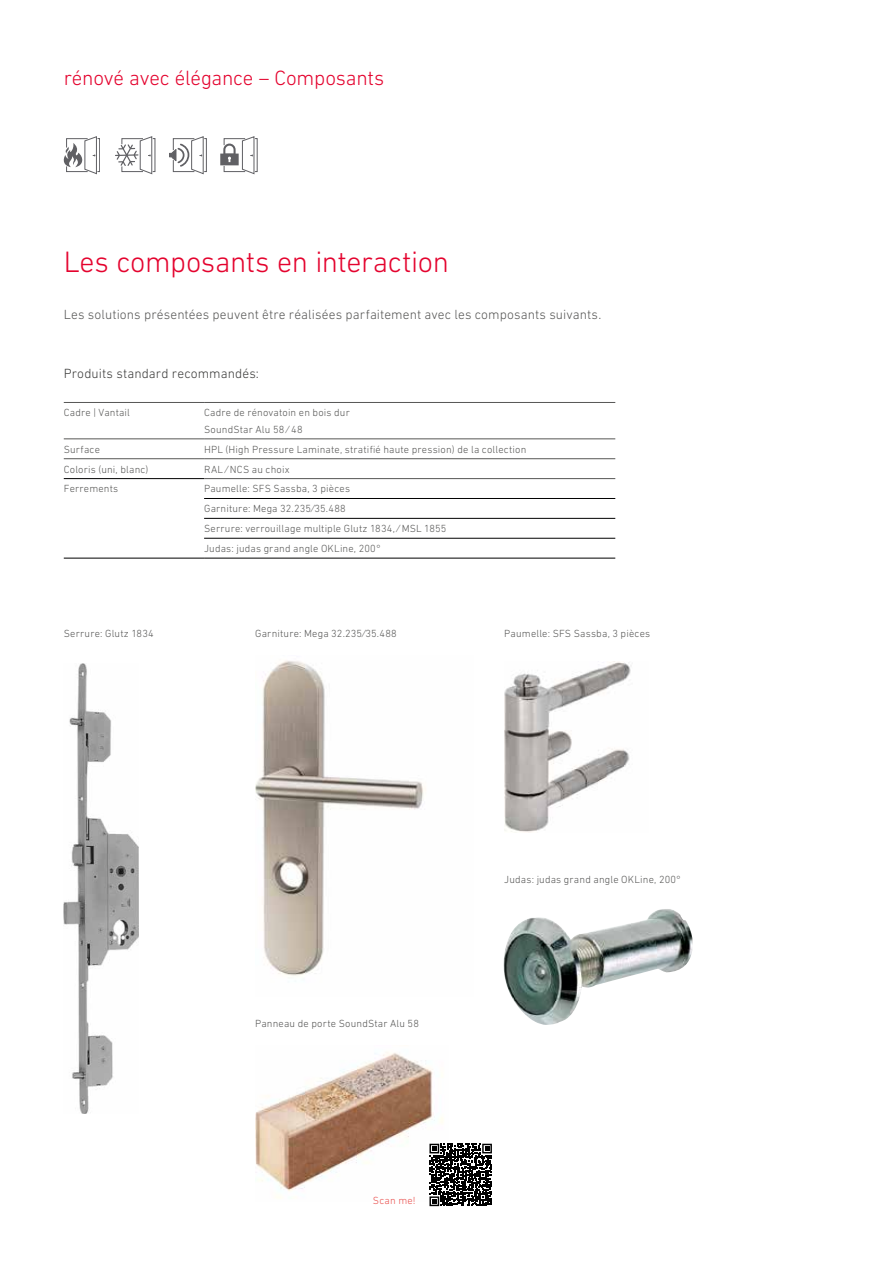
<style>
.page{position:relative;width:893px;height:1263px;background:#fff}
.page>*{position:absolute;margin:0;border:0;box-sizing:border-box;transform-origin:0 0}
.t1{font:300 30px "DIN Next LT Pro";letter-spacing:-.01em;color:#e4032e}
.t2{font:300 21px "DIN Next LT Pro";letter-spacing:-.01em;color:#e4032e}
.t3{font:300 13.5px "DIN Next LT Pro";letter-spacing:.005em;color:#575756}
.t4{font:300 13.5px "DIN Next LT Pro";letter-spacing:.01em;color:#3c3c3b}
.t5{font:300 10.5px/20px "DIN Next LT Pro";letter-spacing:.015em;color:#575756}
.t6{font:300 10.5px "DIN Next LT Pro";letter-spacing:.02em;color:#ea504e}
</style>
<div class="page">
<img style="left:255px;top:1052px;width:188px;height:146px">
<img style="left:504px;top:661px;width:128px;height:171px">
<img style="left:504px;top:909px;width:189px;height:116px">
<img style="left:64px;top:663px;width:74px;height:450px">
<img style="left:255px;top:660px;width:171px;height:316px">
<svg style="left:220px;top:136px;width:37px;height:38px"></svg>
<svg style="left:169px;top:136px;width:38px;height:38px"></svg>
<svg style="left:115px;top:136px;width:40px;height:38px"></svg>
<svg style="left:64px;top:136px;width:36px;height:38px"></svg>
<div style="left:427px;top:1141px;width:68px;height:68px;background:#fff"></div>
<svg style="left:429px;top:1144px;width:63px;height:62px"></svg>
<hr style="left:64px;top:478px;width:140px;height:1px;background:#000">
<hr style="left:204px;top:498px;width:411px;height:1px;background:#000">
<hr style="left:204px;top:518px;width:411px;height:1px;background:#000">
<hr style="left:204px;top:538px;width:411px;height:1px;background:#000">
<hr style="left:64px;top:558px;width:140px;height:1px;background:#000">
<hr style="left:204px;top:558px;width:411px;height:1px;background:#000">
<hr style="left:64px;top:402px;width:140px;height:1px;background:#575756">
<hr style="left:204px;top:402px;width:411px;height:1px;background:#575756">
<hr style="left:64px;top:439px;width:140px;height:1px;background:#575756">
<hr style="left:64px;top:458px;width:140px;height:1px;background:#575756">
<hr style="left:204px;top:439px;width:411px;height:1px;background:#575756">
<hr style="left:204px;top:458px;width:411px;height:1px;background:#575756">
<hr style="left:204px;top:478px;width:411px;height:1px;background:#575756">
<h2 class="t2" style="left:64px;top:66px;width:322px">rénové avec élégance – Composants</h2>
<h1 class="t1" style="left:64px;top:245px;width:387px">Les composants en interaction</h1>
<p class="t3" style="left:64px;top:307px;width:539px">Les solutions présentées peuvent être réalisées parfaitement avec les composants suivants.</p>
<p class="t4" style="left:64px;top:366px;width:197px">Produits standard recommandés:</p>
<p class="t5" style="left:64px;top:403px;width:68px">Cadre | Vantail</p>
<p class="t5" style="left:204px;top:404px;width:147px;line-height:16.5px">Cadre de rénovatoin en bois dur<br>SoundStar Alu 58 / 48</p>
<p class="t5" style="left:64px;top:439px;width:38px">Surface</p>
<p class="t5" style="left:204px;top:439px;width:324px">HPL (High Pressure Laminate, stratifié haute pression) de la collection</p>
<p class="t5" style="left:64px;top:459px;width:86px">Coloris (uni, blanc)</p>
<p class="t5" style="left:204px;top:459px;width:87px">RAL / NCS au choix</p>
<p class="t5" style="left:64px;top:479px;width:56px">Ferrements</p>
<p class="t5" style="left:204px;top:479px;width:244px">Paumelle: SFS Sassba, 3 pièces<br>Garniture: Mega 32.235/35.488<br>Serrure: verrouillage multiple Glutz 1834, / MSL 1855<br>Judas: judas grand angle OKLine, 200°</p>
<p class="t5" style="left:64px;top:624px;width:92px">Serrure: Glutz 1834</p>
<p class="t5" style="left:255px;top:624px;width:143px">Garniture: Mega 32.235/35.488</p>
<p class="t5" style="left:504px;top:624px;width:147px">Paumelle: SFS Sassba, 3 pièces</p>
<p class="t5" style="left:255px;top:1013px;width:165px">Panneau de porte SoundStar Alu 58</p>
<p class="t6" style="left:373px;top:1194px;width:44px">Scan me!</p>
<p class="t5" style="left:504px;top:869px;width:178px">Judas: judas grand angle OKLine, 200°</p>
</div>
